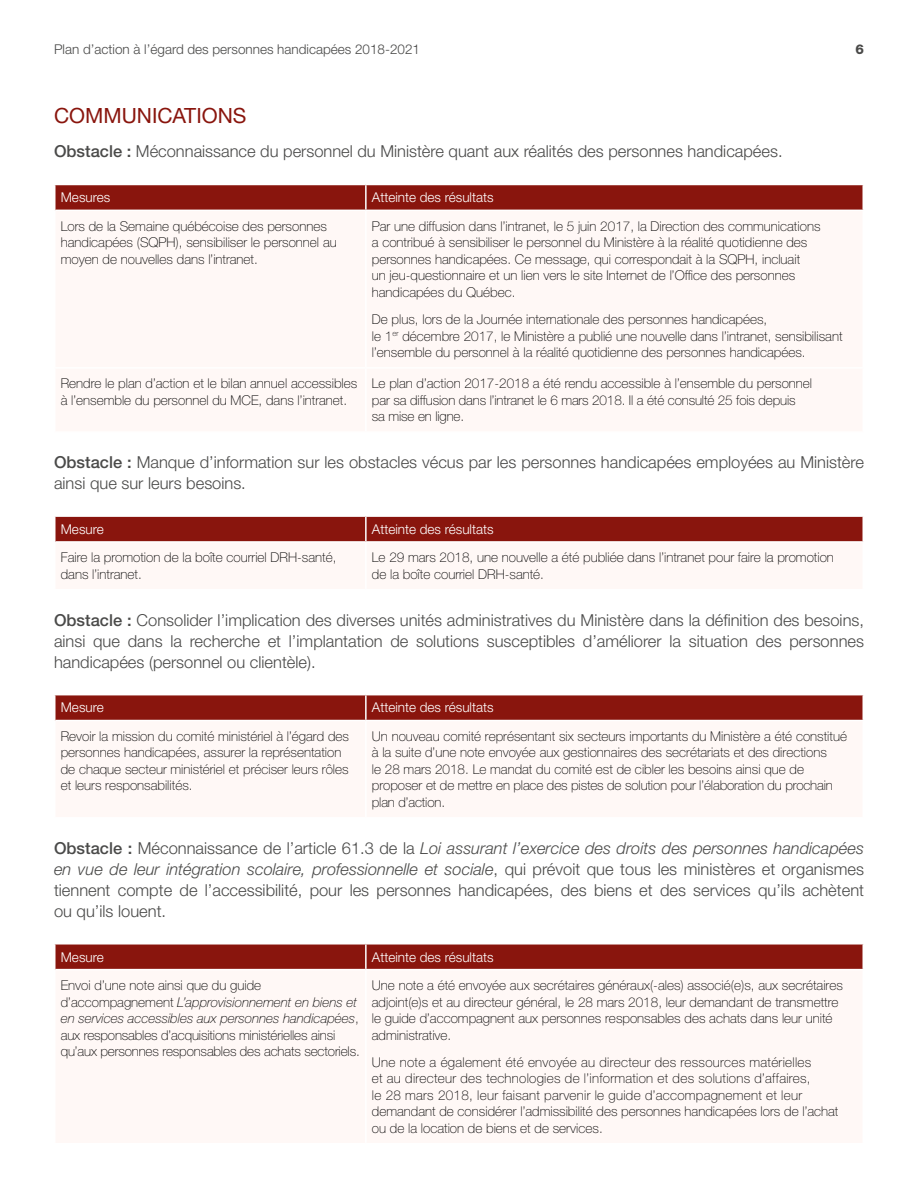
<style>
.page{position:relative;width:918px;height:1188px;background:#fff}
.page>*{position:absolute;margin:0;border:0;box-sizing:border-box;transform-origin:0 0}
.h3_etendu{font:21px "Helvetica Neue LT Std";color:#89150d}
.t1{font:300 16.5px/21px "Helvetica Neue LT Std";color:#4a4a49;text-align:justify}
.p_tdTableau{font:100 13.5px/16.5px "Helvetica Neue LT Std";color:#000}
.p_tdTableau-2{font:100 13.5px/16.5px "Helvetica Neue LT Std";letter-spacing:.02em;color:#000}
.p_thTableau{font:300 13.5px "Helvetica Neue LT Std";color:#fff}
.t2{font:300 13.5px "Helvetica Neue LT Std";color:#4a4a49}
.t3{font:800 13.5px "Helvetica Neue LT Std";color:#4a4a49}
.s1{font-weight:500}
.s2{font-style:italic}
</style>
<div class="page">
<svg style="left:56px;top:185px;width:806px;height:25px;background:#8c1b13"></svg>
<hr style="left:365px;top:185px;width:2px;height:25px;background:#fff">
<div style="left:56px;top:517px;width:806px;height:24px;background:#89150d"></div>
<hr style="left:365px;top:517px;width:2px;height:24px;background:#fff">
<svg style="left:56px;top:695px;width:806px;height:25px;background:#8c1b13"></svg>
<hr style="left:365px;top:695px;width:2px;height:25px;background:#fff">
<div style="left:56px;top:945px;width:806px;height:24px;background:#89150d"></div>
<hr style="left:365px;top:945px;width:2px;height:24px;background:#fff">
<p class="t2" style="left:54px;top:41px;width:368px">Plan d’action à l’égard des personnes handicapées 2018-2021</p>
<p class="t3" style="left:855px;top:41px;width:10px">6</p>
<h3 class="h3_etendu" style="left:54px;top:103px;width:194px">COMMUNICATIONS</h3>
<p class="t1" style="left:54px;top:141px;width:730px"><span class="s1">Obstacle :</span> Méconnaissance du personnel du Ministère quant aux réalités des personnes handicapées.</p>
<p class="p_thTableau" style="left:61px;top:189px;width:51px">Mesures</p>
<p class="p_thTableau" style="left:372px;top:189px;width:123px">Atteinte des résultats</p>
<p class="p_tdTableau" style="left:61px;top:218px;width:278px">Lors de la Semaine québécoise des personnes handicapées (SQPH), sensibiliser le personnel au moyen de nouvelles dans l’intranet.</p>
<p class="p_tdTableau" style="left:372px;top:218px;width:450px">Par une diffusion dans l’intranet, le 5 juin 2017, la Direction des communications a contribué à sensibiliser le personnel du Ministère à la réalité quotidienne des personnes handicapées. Ce message, qui correspondait à la SQPH, incluait<br>un jeu-questionnaire et un lien vers le site Internet de l’Office des personnes handicapées du Québec.</p>
<p class="p_tdTableau" style="left:372px;top:311px;width:472px">De plus, lors de la Journée internationale des personnes handicapées,<br>le 1<sup>er</sup> décembre 2017, le Ministère a publié une nouvelle dans l’intranet, sensibilisant l’ensemble du personnel à la réalité quotidienne des personnes handicapées.</p>
<p class="p_tdTableau" style="left:61px;top:375px;width:298px">Rendre le plan d’action et le bilan annuel accessibles à l’ensemble du personnel du MCE, dans l’intranet.</p>
<p class="p_tdTableau" style="left:372px;top:375px;width:442px">Le plan d’action 2017-2018 a été rendu accessible à l’ensemble du personnel par sa diffusion dans l’intranet le 6 mars 2018. Il a été consulté 25 fois depuis<br>sa mise en ligne.</p>
<p class="t1" style="left:54px;top:451px;width:812px"><span class="s1">Obstacle :</span> Manque d’information sur les obstacles vécus par les personnes handicapées employées au Ministère ainsi que sur leurs besoins.</p>
<p class="p_thTableau" style="left:61px;top:521px;width:45px">Mesure</p>
<p class="p_thTableau" style="left:372px;top:521px;width:123px">Atteinte des résultats</p>
<p class="p_tdTableau" style="left:61px;top:549px;width:277px">Faire la promotion de la boîte courriel DRH-santé, dans l’intranet.</p>
<p class="p_tdTableau" style="left:372px;top:549px;width:464px">Le 29 mars 2018, une nouvelle a été publiée dans l’intranet pour faire la promotion de la boîte courriel DRH-santé.</p>
<p class="t1" style="left:54px;top:609px;width:812px"><span class="s1">Obstacle :</span> Consolider l’implication des diverses unités administratives du Ministère dans la définition des besoins, ainsi que dans la recherche et l’implantation de solutions susceptibles d’améliorer la situation des personnes handicapées (personnel ou clientèle).</p>
<p class="p_thTableau" style="left:61px;top:699px;width:45px">Mesure</p>
<p class="p_thTableau" style="left:372px;top:699px;width:123px">Atteinte des résultats</p>
<p class="p_tdTableau" style="left:61px;top:728px;width:290px">Revoir la mission du comité ministériel à l’égard des personnes handicapées, assurer la représentation de chaque secteur ministériel et préciser leurs rôles et leurs responsabilités.</p>
<p class="p_tdTableau" style="left:372px;top:728px;width:477px">Un nouveau comité représentant six secteurs importants du Ministère a été constitué à la suite d’une note envoyée aux gestionnaires des secrétariats et des directions<br>le 28 mars 2018. Le mandat du comité est de cibler les besoins ainsi que de proposer et de mettre en place des pistes de solution pour l’élaboration du prochain plan d’action.</p>
<p class="t1" style="left:54px;top:837px;width:812px"><span class="s1">Obstacle :</span> Méconnaissance de l’article 61.3 de la <span class="s2">Loi assurant l’exercice des droits des personnes handicapées en vue de leur intégration scolaire, professionnelle et sociale</span>, qui prévoit que tous les ministères et organismes tiennent compte de l’accessibilité, pour les personnes handicapées, des biens et des services qu’ils achètent ou qu’ils louent.</p>
<p class="p_thTableau" style="left:61px;top:948px;width:45px">Mesure</p>
<p class="p_thTableau" style="left:372px;top:948px;width:123px">Atteinte des résultats</p>
<p class="p_tdTableau" style="left:61px;top:977px;width:301px">Envoi d’une note ainsi que du guide d’accompagnement <span class="s2">L’approvisionnement en biens et en services accessibles aux personnes handicapées</span>, aux responsables d’acquisitions ministérielles ainsi qu’aux personnes responsables des achats sectoriels.</p>
<p class="p_tdTableau" style="left:372px;top:977px;width:473px">Une note a été envoyée aux secrétaires généraux(-ales) associé(e)s, aux secrétaires adjoint(e)s et au directeur général, le 28 mars 2018, leur demandant de transmettre le guide d’accompagnent aux personnes responsables des achats dans leur unité administrative.</p>
<p class="p_tdTableau-2" style="left:372px;top:1054px;width:468px">Une note a également été envoyée au directeur des ressources matérielles<br>et au directeur des technologies de l’information et des solutions d’affaires,<br>le 28 mars 2018, leur faisant parvenir le guide d’accompagnement et leur demandant de considérer l’admissibilité des personnes handicapées lors de l’achat ou de la location de biens et de services.</p>
</div>
